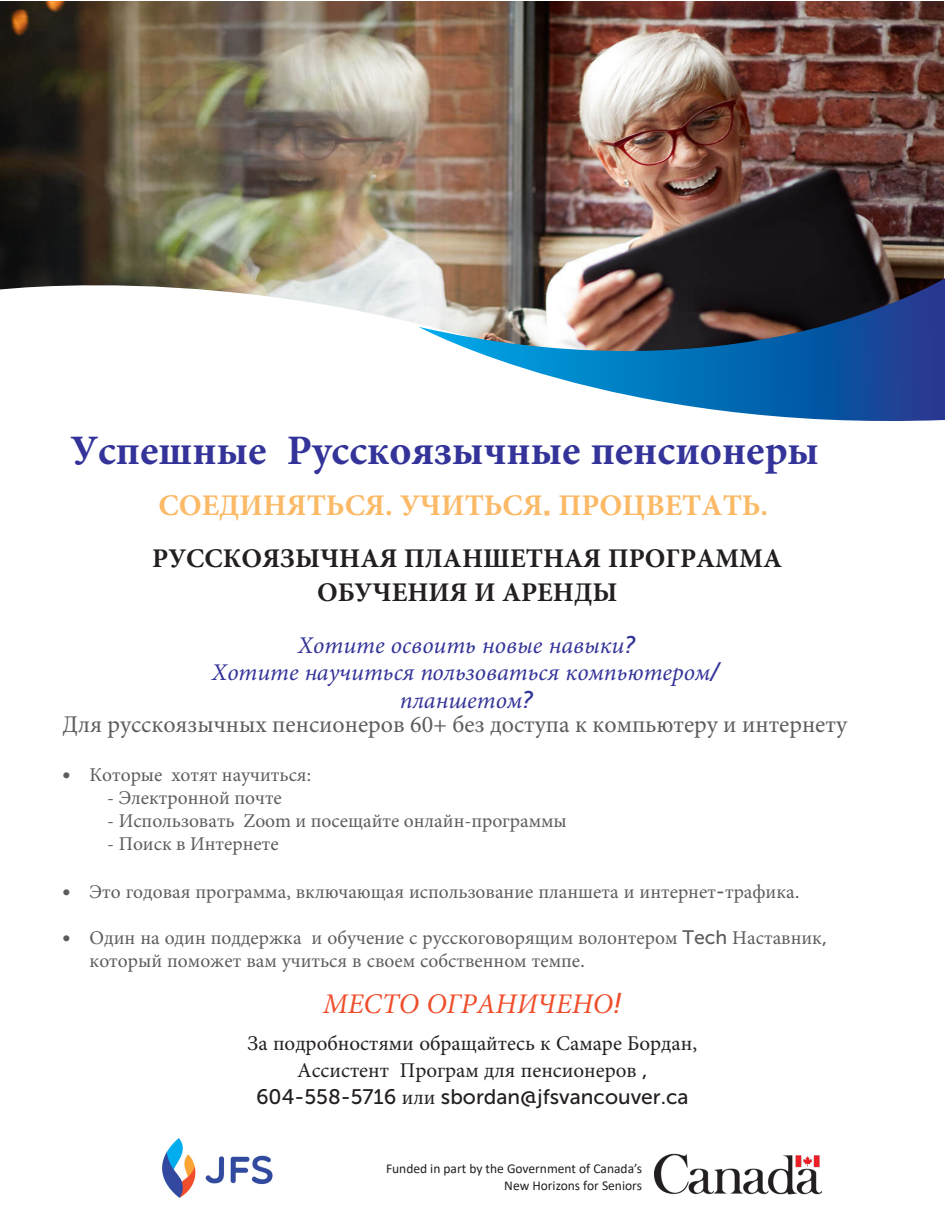
<style>
.page{position:relative;width:945px;height:1215px;background:#fff}
.page>*{position:absolute;margin:0;border:0;box-sizing:border-box;transform-origin:0 0}
.t1{font:700 42px "Minion Pro";color:#339}
.t2{font:700 30px "Minion Pro";color:#fcb966}
.t3{font:italic 28.5px "Minion Pro";color:#f04d2b}
.t4{font:700 27px/33.6px "Minion Pro";color:#231f20;text-align:center}
.t5{font:italic 24px/27.6px "Minion Pro";color:#339;text-align:center}
.t6{font:24px "Minion Pro";color:#5c5c5f}
.t7{font:21px/27px "Minion Pro";color:#231f20;text-align:center}
.t8{font:19.5px/23.2px "Minion Pro";color:#5c5c5f}
.t9{font:13.5px/16.2px "Calibri";color:#231f20;text-align:right}
.s1{font-family:"Museo Sans 700";font-weight:400}
.s2{font-family:"Museo Sans 500"}
</style>
<div class="page">
<img style="left:0;top:1px;width:944px;height:252px">
<img style="left:0;top:253px;width:944px;height:71px">
<svg style="left:419px;top:278px;width:526px;height:143px"></svg>
<img style="left:162px;top:1138px;width:111px;height:60px">
<img style="left:654px;top:1153px;width:167px;height:42px">
<p class="t1" style="left:70px;top:421px;width:750px">Успешные Русскоязычные пенсионеры</p>
<p class="t2" style="left:159px;top:484px;width:611px">СОЕДИНЯТЬСЯ. УЧИТЬСЯ<span class="s1">.</span> ПРОЦВЕТАТЬ<span class="s1">.</span></p>
<p class="t4" style="left:152px;top:542px;width:632px">РУССКОЯЗЫЧНАЯ ПЛАНШЕТНАЯ ПРОГРАММА<br>ОБУЧЕНИЯ И АРЕНДЫ</p>
<p class="t5" style="left:212px;top:631px;width:510px">Хотите освоить новые навыки<span class="s2">?<br></span>Хотите научиться пользоваться компьютером<span class="s2">/ </span>планшетом<span class="s2">?</span></p>
<p class="t6" style="left:63px;top:708px;width:786px">Для русскоязычных пенсионеров 60+ без доступа к компьютеру и интернету</p>
<p class="t8" style="left:63px;top:763px;width:250px"><span class="s2">•</span> Которые хотят научиться:</p>
<p class="t8" style="left:107px;top:786px;width:176px">- Электронной почте</p>
<p class="t8" style="left:107px;top:809px;width:461px">- Использовать Zoom и посещайте онлайн-программы</p>
<p class="t8" style="left:107px;top:832px;width:173px">- Поиск в Интернете</p>
<p class="t8" style="left:63px;top:880px;width:739px"><span class="s2">•</span> Это годовая программа, включающая использование планшета и интернет<span class="s2">-</span>трафика<span class="s2">.</span></p>
<p class="t8" style="left:90px;top:926px;width:739px;text-indent:-27px"><span class="s2">•</span> Один на один поддержка и обучение с русскоговорящим волонтером <span class="s2">Tech</span> Наставник<span class="s2">, </span>который поможет вам учиться в своем собственном темпе<span class="s2">.</span></p>
<p class="t3" style="left:323px;top:985px;width:301px">МЕСТО ОГРАНИЧЕНО<span class="s2">!</span></p>
<p class="t7" style="left:248px;top:1030px;width:451px">За подробностями обращайтесь к Самаре Бордан,<br>Ассистент Програм для пенсионеров <span class="s2">,<br>604-558-5716</span> или <span class="s2">sbordan@jfsvancouver.ca</span></p>
<p class="t9" style="left:386px;top:1160px;width:257px">Funded in part by the Government of Canada’s<br>New Horizons for Seniors</p>
</div>
